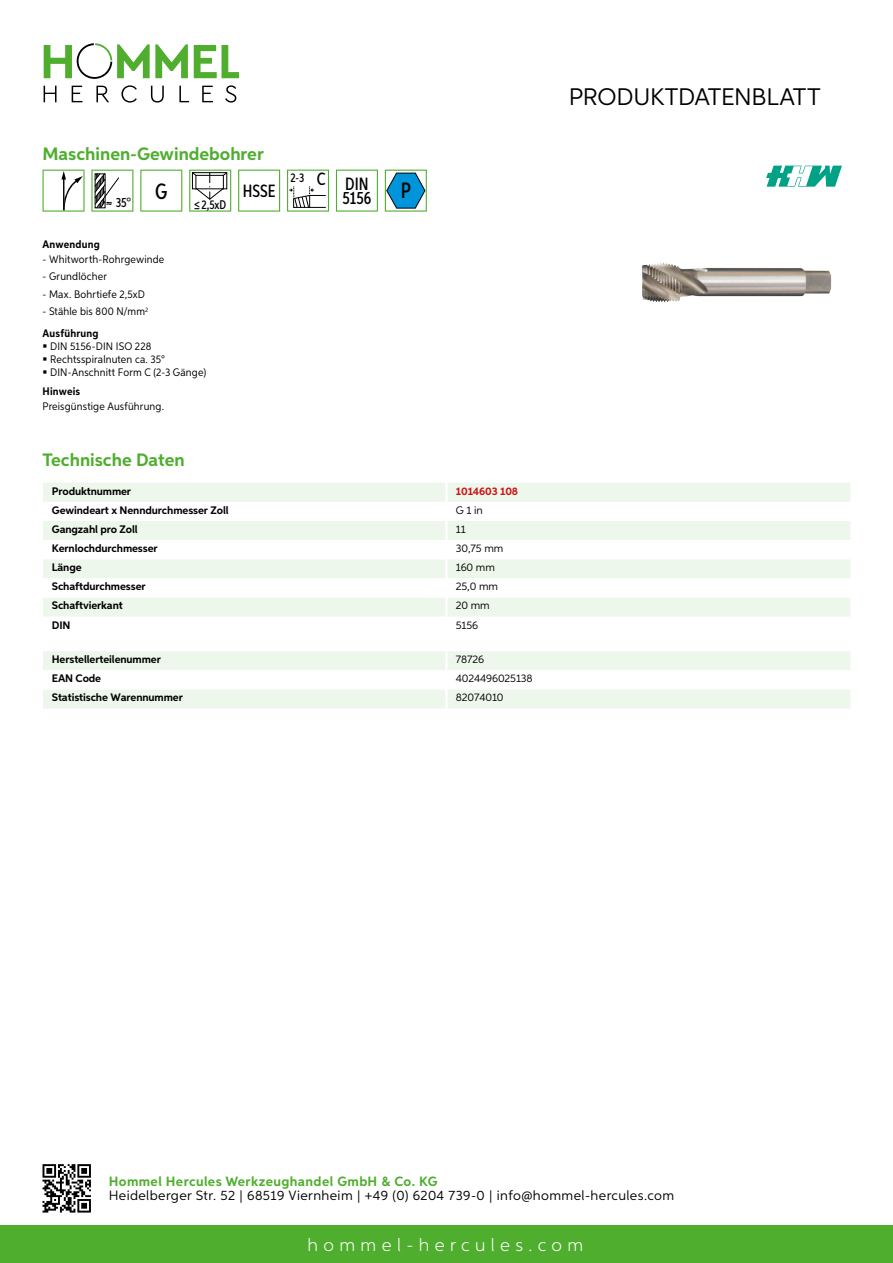
<style>
.page{position:relative;width:893px;height:1263px;background:#fff}
.page>*{position:absolute;margin:0;border:0;box-sizing:border-box;transform-origin:0 0}
.t1{font:24px "Aspira";letter-spacing:-.01em;color:#000}
.t2{font:500 22.2px "Aspira XX Nar";color:#000}
.t3{font:700 18px "Aspira";color:#50ae2f}
.t4{font:300 18px "Aspira";letter-spacing:.3em;color:#fff}
.t5{font:500 17.85px/14.9px "Aspira XX Nar";color:#000;text-align:right}
.t6{font:13.5px "Aspira";letter-spacing:.03em;color:#000}
.t7{font:700 13.5px "Aspira";letter-spacing:.03em;color:#50ae2f}
.t8{font:500 13.35px "Aspira XX Nar";color:#000}
.t9{font:500 12.6px "Aspira XX Nar";color:#000}
.t10{font:10.95px/12.8px "Aspira Nar";letter-spacing:.015em;color:#000}
.t11{font:700 10.95px "Aspira";letter-spacing:-.01em;color:#000}
.t12{font:10.95px "Aspira";letter-spacing:-.01em;color:#000}
.t13{font:700 10.95px "Aspira Nar";letter-spacing:.02em;color:#000}
.t14{font:700 10.95px "Aspira";letter-spacing:-.01em;color:#cd1013}
.s1{font-weight:700}
</style>
<div class="page">
<div style="left:0;top:1226px;width:893px;height:37px;background:#50ae2f"></div>
<svg style="left:43px;top:1164px;width:48px;height:48px"></svg>
<svg style="left:194px;top:45px;width:45px;height:33px"></svg>
<svg style="left:44px;top:43px;width:144px;height:36px"></svg>
<svg style="left:44px;top:86px;width:13px;height:16px"></svg>
<svg style="left:72px;top:86px;width:10px;height:16px"></svg>
<svg style="left:96px;top:86px;width:13px;height:16px"></svg>
<svg style="left:121px;top:85px;width:16px;height:18px"></svg>
<svg style="left:151px;top:86px;width:13px;height:17px"></svg>
<svg style="left:179px;top:86px;width:10px;height:16px"></svg>
<svg style="left:202px;top:86px;width:11px;height:16px"></svg>
<svg style="left:225px;top:85px;width:11px;height:18px"></svg>
<div style="left:43px;top:483px;width:807px;height:19px;background:#eef7eb"></div>
<svg style="left:43px;top:521px;width:807px;height:95px;fill:#eef7eb"></svg>
<hr style="left:445px;top:483px;width:3px;height:19px;background:#fff">
<hr style="left:445px;top:521px;width:3px;height:19px;background:#fff">
<hr style="left:445px;top:540px;width:3px;height:19px;background:#fff">
<hr style="left:445px;top:559px;width:3px;height:19px;background:#fff">
<hr style="left:445px;top:578px;width:3px;height:19px;background:#fff">
<hr style="left:445px;top:597px;width:3px;height:20px;background:#fff">
<svg style="left:43px;top:651px;width:807px;height:58px"></svg>
<hr style="left:445px;top:689px;width:3px;height:20px;background:#fff">
<svg style="left:43px;top:170px;width:42px;height:42px"></svg>
<svg style="left:91px;top:170px;width:42px;height:42px"></svg>
<svg style="left:140px;top:170px;width:42px;height:42px"></svg>
<svg style="left:189px;top:170px;width:42px;height:42px"></svg>
<svg style="left:238px;top:170px;width:42px;height:42px"></svg>
<svg style="left:287px;top:170px;width:42px;height:42px"></svg>
<svg style="left:336px;top:170px;width:42px;height:42px"></svg>
<svg style="left:385px;top:170px;width:42px;height:42px"></svg>
<img style="left:642px;top:263px;width:189px;height:39px">
<svg style="left:766px;top:166px;width:76px;height:21px"></svg>
<h3 class="t3" style="left:43px;top:142px;width:223px">Maschinen-Gewindebohrer</h3>
<p class="t8" style="left:116px;top:195px;width:53px">35° <sup>G</sup></p>
<p class="t9" style="left:194px;top:197px;width:34px">≤2,5xD</p>
<p class="t13" style="left:43px;top:237px;width:59px">Anwendung</p>
<p class="t10" style="left:43px;top:252px;width:123px">- Whitworth-Rohrgewinde</p>
<p class="t10" style="left:43px;top:270px;width:66px">- Grundlöcher</p>
<p class="t10" style="left:43px;top:287px;width:104px">- Max. Bohrtiefe 2,5xD</p>
<p class="t10" style="left:43px;top:300px;width:107px;line-height:22.2px">- Stähle bis 800 N/mm<sup>2<br></sup><span class="s1">Ausführung</span></p>
<p class="t10" style="left:50px;top:340px;width:157px">DIN 5156-DIN ISO 228<br>Rechtsspiralnuten ca. 35°<br>DIN-Anschnitt Form C (2-3 Gänge)</p>
<p class="t13" style="left:43px;top:384px;width:39px">Hinweis</p>
<p class="t10" style="left:43px;top:400px;width:123px">Preisgünstige Ausführung.</p>
<h3 class="t5" style="left:243px;top:183px;width:34px">HSSE</h3>
<h3 class="t5" style="left:290px;top:176px;width:82px"><sup>2-3</sup> C DIN<br>5156</h3>
<h2 class="t2" style="left:401px;top:177px;width:12px">P</h2>
<h3 class="t3" style="left:43px;top:449px;width:144px">Technische Daten</h3>
<p class="t11" style="left:52px;top:484px;width:81px">Produktnummer</p>
<p class="t14" style="left:456px;top:484px;width:64px">1014603 108</p>
<p class="t11" style="left:52px;top:503px;width:178px">Gewindeart x Nenndurchmesser Zoll</p>
<p class="t12" style="left:456px;top:503px;width:28px">G 1 in</p>
<p class="t11" style="left:52px;top:522px;width:87px">Gangzahl pro Zoll</p>
<p class="t12" style="left:456px;top:522px;width:11px">11</p>
<p class="t11" style="left:52px;top:542px;width:107px">Kernlochdurchmesser</p>
<p class="t12" style="left:456px;top:542px;width:49px">30,75 mm</p>
<p class="t11" style="left:52px;top:561px;width:31px">Länge</p>
<p class="t12" style="left:456px;top:561px;width:41px">160 mm</p>
<p class="t11" style="left:52px;top:580px;width:95px">Schaftdurchmesser</p>
<p class="t12" style="left:456px;top:580px;width:44px">25,0 mm</p>
<p class="t11" style="left:52px;top:599px;width:72px">Schaftvierkant</p>
<p class="t12" style="left:456px;top:599px;width:35px">20 mm</p>
<p class="t11" style="left:52px;top:618px;width:20px">DIN</p>
<p class="t12" style="left:456px;top:618px;width:24px">5156</p>
<p class="t11" style="left:52px;top:653px;width:111px">Herstellerteilenummer</p>
<p class="t12" style="left:456px;top:653px;width:30px">78726</p>
<p class="t11" style="left:52px;top:672px;width:51px">EAN Code</p>
<p class="t12" style="left:456px;top:672px;width:78px">4024496025138</p>
<p class="t11" style="left:52px;top:691px;width:132px">Statistische Warennummer</p>
<p class="t12" style="left:456px;top:691px;width:49px">82074010</p>
<h1 class="t1" style="left:569px;top:82px;width:253px">Produktdatenblatt</h1>
<p class="t7" style="left:109px;top:1172px;width:330px">Hommel Hercules Werkzeughandel GmbH &amp; Co. KG</p>
<p class="t6" style="left:109px;top:1187px;width:567px">Heidelberger Str. 52 | 68519 Viernheim | +49 (0) 6204 739-0 | info@hommel-hercules.com</p>
<h3 class="t4" style="left:307px;top:1234px;width:277px">hommel-hercules.com</h3>
</div>
